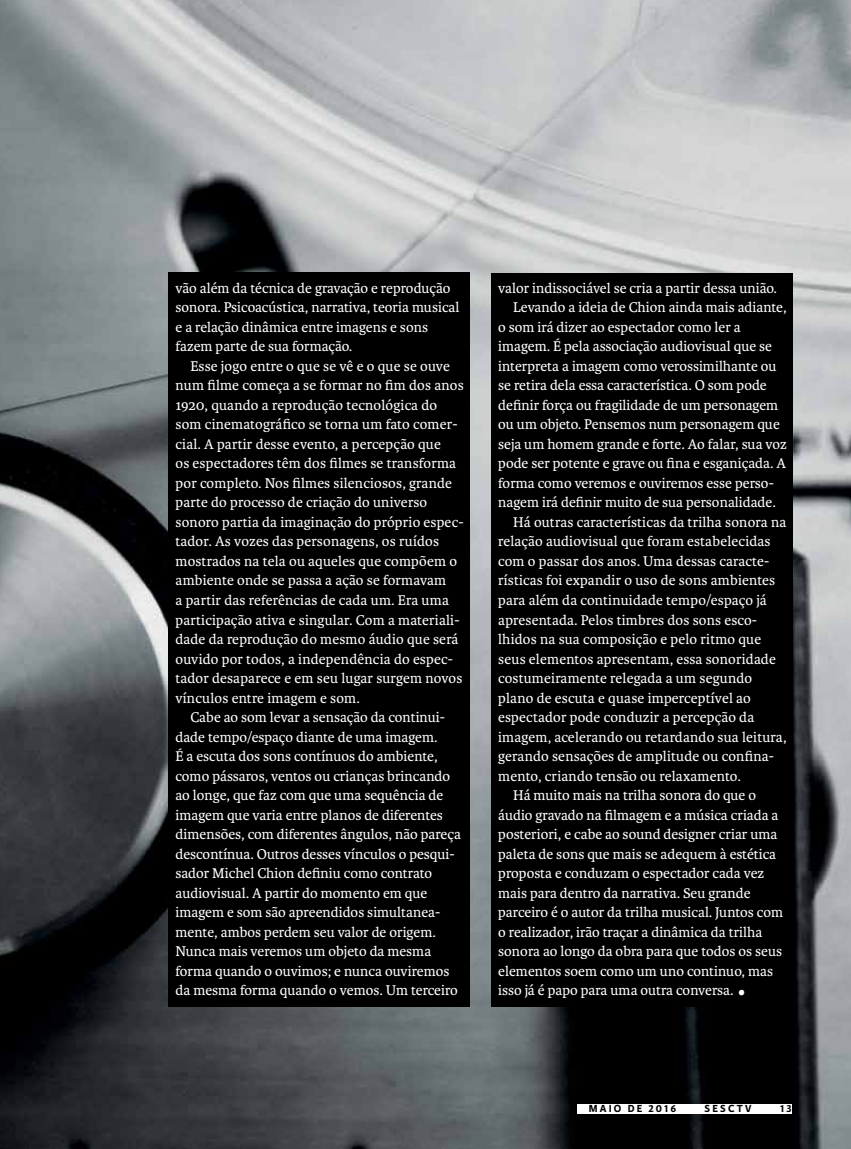
<style>
.page{position:relative;width:851px;height:1149px;background:#fff}
.page>*{position:absolute;margin:0;border:0;box-sizing:border-box;transform-origin:0 0}
.t1{font:48px "Karmina";color:#fff;scale:.9 1}
.t2{font:15px/19.5px "Karmina";color:#fff}
.t3{font:700 10.95px "Karmina Sans";letter-spacing:.2em;color:#000}
</style>
<div class="page">
<img style="left:0;top:0;width:850px;height:1148px">
<div style="left:169px;top:272px;width:300px;height:734px;background:#000"></div>
<div style="left:491px;top:273px;width:301px;height:733px;background:#000"></div>
<div style="left:577px;top:1103px;width:214px;height:9px;background:#fff"></div>
<p class="t2" style="left:175px;top:278px;width:285px">vão além da técnica de gravação e reprodução sonora. Psicoacústica, narrativa, teoria musical e a relação dinâmica entre imagens e sons fazem parte de sua formação.</p>
<p class="t2" style="left:175px;top:356px;width:290px;text-indent:15px">Esse jogo entre o que se vê e o que se ouve num filme começa a se formar no fim dos anos 1920, quando a reprodução tecnológica do som cinematográfico se torna um fato comer&shy;cial. A partir desse evento, a percepção que<br>os espectadores têm dos filmes se transforma por completo. Nos filmes silenciosos, grande parte do processo de criação do universo sonoro partia da imaginação do próprio espec&shy;tador. As vozes das personagens, os ruídos mostrados na tela ou aqueles que compõem o ambiente onde se passa a ação se formavam<br>a partir das referências de cada um. Era uma participação ativa e singular. Com a materiali&shy;dade da reprodução do mesmo áudio que será ouvido por todos, a independência do espec&shy;tador desaparece e em seu lugar surgem novos vínculos entre imagem e som.</p>
<p class="t2" style="left:175px;top:707px;width:287px;text-indent:15px">Cabe ao som levar a sensação da continui&shy;dade tempo/espaço diante de uma imagem.<br>É a escuta dos sons contínuos do ambiente, como pássaros, ventos ou crianças brincando ao longe, que faz com que uma sequência de imagem que varia entre planos de diferentes dimensões, com diferentes ângulos, não pareça descontínua. Outros desses vínculos o pesqui&shy;sador Michel Chion definiu como contrato audiovisual. A partir do momento em que imagem e som são apreendidos simultanea&shy;mente, ambos perdem seu valor de origem.<br>Nunca mais veremos um objeto da mesma forma quando o ouvimos; e nunca ouviremos da mesma forma quando o vemos. Um terceiro</p>
<p class="t2" style="left:498px;top:278px;width:280px">valor indissociável se cria a partir dessa união.</p>
<p class="t2" style="left:513px;top:298px;width:275px">Levando a ideia de Chion ainda mais adiante,</p>
<p class="t2" style="left:498px;top:317px;width:244px">o som irá dizer ao espectador como ler a</p>
<p class="t2" style="left:498px;top:337px;width:275px">imagem. É pela associação audiovisual que se</p>
<p class="t2" style="left:498px;top:356px;width:280px">interpreta a imagem como verossimilhante ou</p>
<p class="t2" style="left:498px;top:376px;width:270px">se retira dela essa característica. O som pode</p>
<p class="t2" style="left:498px;top:395px;width:281px">definir força ou fragilidade de um personagem</p>
<p class="t2" style="left:498px;top:415px;width:283px">ou um objeto. Pensemos num personagem que</p>
<p class="t2" style="left:498px;top:434px;width:290px">seja um homem grande e forte. Ao falar, sua voz</p>
<p class="t2" style="left:498px;top:454px;width:289px">pode ser potente e grave ou fina e esganiçada. A</p>
<p class="t2" style="left:498px;top:473px;width:277px">forma como veremos e ouviremos esse perso-</p>
<p class="t2" style="left:498px;top:493px;width:279px">nagem irá definir muito de sua personalidade.</p>
<p class="t2" style="left:513px;top:512px;width:275px">Há outras características da trilha sonora na</p>
<p class="t2" style="left:498px;top:532px;width:274px">relação audiovisual que foram estabelecidas</p>
<p class="t2" style="left:498px;top:551px;width:272px">com o passar dos anos. Uma dessas caracte-</p>
<p class="t2" style="left:498px;top:571px;width:278px">rísticas foi expandir o uso de sons ambientes</p>
<p class="t2" style="left:498px;top:590px;width:270px">para além da continuidade tempo/espaço já</p>
<p class="t2" style="left:498px;top:610px;width:260px">apresentada. Pelos timbres dos sons esco-</p>
<p class="t2" style="left:498px;top:629px;width:264px">lhidos na sua composição e pelo ritmo que</p>
<p class="t2" style="left:498px;top:649px;width:279px">seus elementos apresentam, essa sonoridade</p>
<p class="t2" style="left:498px;top:668px;width:255px">costumeiramente relegada a um segundo</p>
<p class="t2" style="left:498px;top:688px;width:254px">plano de escuta e quase imperceptível ao</p>
<p class="t2" style="left:498px;top:707px;width:257px">espectador pode conduzir a percepção da</p>
<p class="t2" style="left:498px;top:727px;width:290px">imagem, acelerando ou retardando sua leitura,</p>
<p class="t2" style="left:498px;top:746px;width:277px">gerando sensações de amplitude ou confina-</p>
<p class="t2" style="left:498px;top:766px;width:244px">mento, criando tensão ou relaxamento.</p>
<p class="t2" style="left:513px;top:785px;width:244px">Há muito mais na trilha sonora do que o</p>
<p class="t2" style="left:498px;top:805px;width:282px">áudio gravado na filmagem e a música criada a</p>
<p class="t2" style="left:498px;top:824px;width:281px">posteriori, e cabe ao sound designer criar uma</p>
<p class="t2" style="left:498px;top:844px;width:279px">paleta de sons que mais se adequem à estética</p>
<p class="t2" style="left:498px;top:863px;width:267px">proposta e conduzam o espectador cada vez</p>
<p class="t2" style="left:498px;top:883px;width:254px">mais para dentro da narrativa. Seu grande</p>
<p class="t2" style="left:498px;top:902px;width:286px">parceiro é o autor da trilha musical. Juntos com</p>
<p class="t2" style="left:498px;top:922px;width:265px">o realizador, irão traçar a dinâmica da trilha</p>
<p class="t2" style="left:498px;top:941px;width:285px">sonora ao longo da obra para que todos os seus</p>
<p class="t2" style="left:498px;top:961px;width:276px">elementos soem como um uno continuo, mas</p>
<p class="t2" style="left:498px;top:980px;width:237px">isso já é papo para uma outra conversa.</p>
<h1 class="t1" style="left:736px;top:952px;width:12px">.</h1>
<p class="t3" style="left:588px;top:1102px;width:89px">MAIO DE 2016</p>
<p class="t3" style="left:704px;top:1102px;width:48px">SESCTV</p>
<p class="t3" style="left:779px;top:1102px;width:13px">13</p>
</div>
